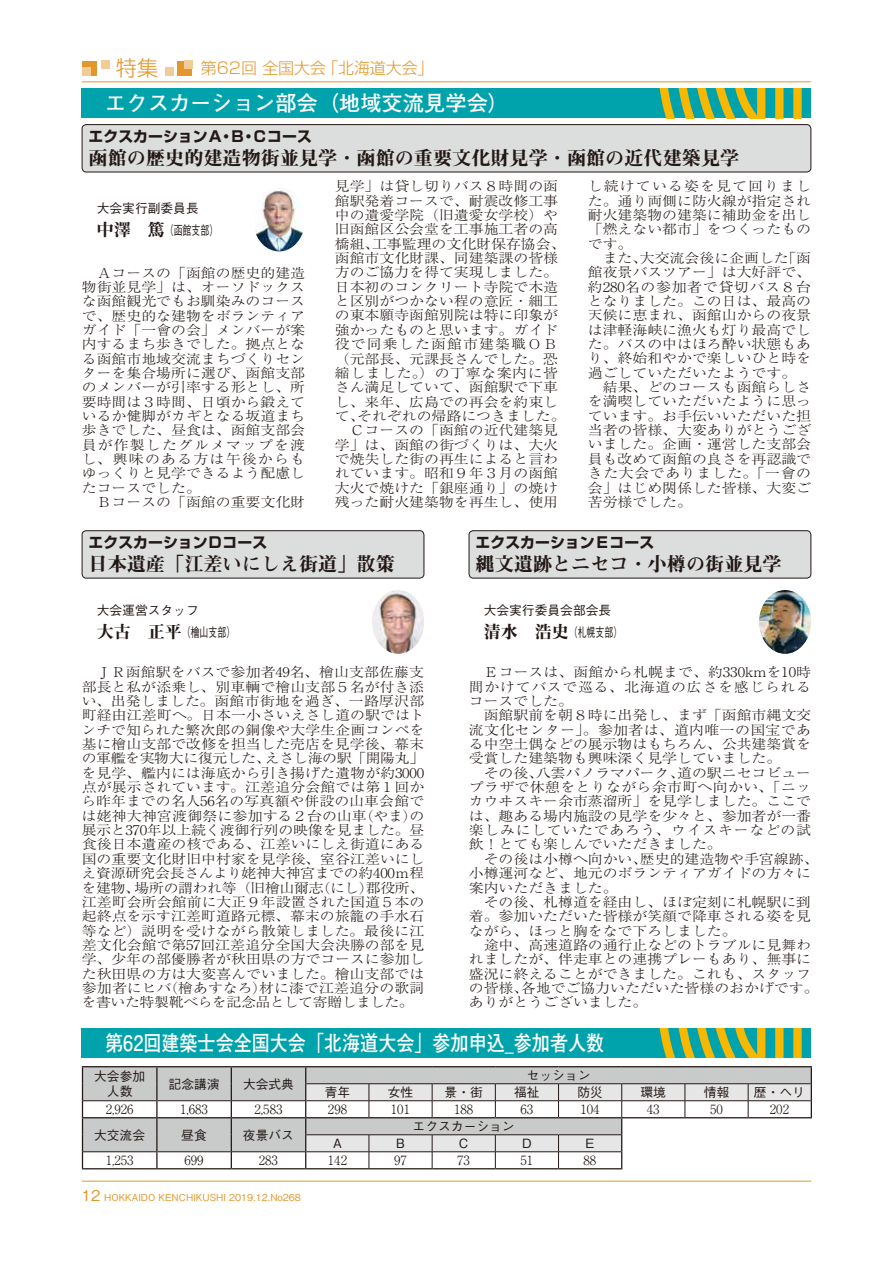
<style>
.page{position:relative;width:893px;height:1263px;background:#fff}
.page>*{position:absolute;margin:0;border:0;box-sizing:border-box;transform-origin:0 0}
.t1{font:700 21.3px "Futo Go B101 Pro";color:#fff;scale:.85 1}
.t2{font:700 21.3px "Futo Go B101 Pro";color:#fff}
.t3{font:19.2px "Midashi Min Pro MA31";color:#221815}
.t4{font:300 15.9px "Shin Go Pro";color:#e2972d}
.t5{font:700 14.85px "Shin Go Pro";color:#221815}
.t6{font:300 13.35px/14.4px "Ryumin Pro";color:#221815;scale:1.11 1}
.t7{font:500 12.75px/22.4px "Gothic BBB Pro";color:#221815}
.t8{font:300 12.75px "Ryumin Pro";color:#221815}
.t9{font:500 9.6px "Gothic BBB Pro";color:#e2972d}
.s1{font-size:21.3px}
.s2{font-family:"Midashi Min Pro MA31";font-weight:400;font-size:16.95px}
.s3{font-size:14.85px}
</style>
<div class="page">
<hr style="left:82px;top:1181px;width:729px;height:1px;background:#e2972d">
<hr style="left:82px;top:82px;width:729px;height:1px;background:#e2972d">
<div style="left:82px;top:88px;width:729px;height:30px;background:#00a2ac"></div>
<div style="left:82px;top:125px;width:729px;height:47px;background:#dcdddd;border-radius:4px"></div>
<div style="left:82px;top:124px;width:729px;height:48px;border:1px solid #221815;border-radius:4px"></div>
<img style="left:255px;top:188px;width:48px;height:63px">
<div style="left:82px;top:531px;width:342px;height:47px;background:#dcdddd;border-radius:4px"></div>
<div style="left:82px;top:530px;width:342px;height:48px;border:1px solid #221815;border-radius:4px"></div>
<img style="left:372px;top:590px;width:52px;height:64px">
<img style="left:659px;top:88px;width:143px;height:30px">
<hr style="left:82px;top:1066px;width:75px;height:1px;background:#221815">
<hr style="left:157px;top:1066px;width:74px;height:1px;background:#221815">
<hr style="left:231px;top:1066px;width:75px;height:1px;background:#221815">
<hr style="left:306px;top:1066px;width:63px;height:1px;background:#221815">
<hr style="left:369px;top:1066px;width:63px;height:1px;background:#221815">
<hr style="left:432px;top:1066px;width:63px;height:1px;background:#221815">
<hr style="left:495px;top:1066px;width:63px;height:1px;background:#221815">
<hr style="left:558px;top:1066px;width:64px;height:1px;background:#221815">
<hr style="left:622px;top:1066px;width:63px;height:1px;background:#221815">
<hr style="left:685px;top:1066px;width:63px;height:1px;background:#221815">
<hr style="left:748px;top:1066px;width:64px;height:1px;background:#221815">
<hr style="left:82px;top:1168px;width:75px;height:1px;background:#221815">
<hr style="left:157px;top:1168px;width:74px;height:1px;background:#221815">
<hr style="left:231px;top:1168px;width:75px;height:1px;background:#221815">
<hr style="left:306px;top:1168px;width:63px;height:1px;background:#221815">
<hr style="left:369px;top:1168px;width:63px;height:1px;background:#221815">
<hr style="left:432px;top:1168px;width:63px;height:1px;background:#221815">
<hr style="left:495px;top:1168px;width:63px;height:1px;background:#221815">
<hr style="left:558px;top:1168px;width:64px;height:1px;background:#221815">
<svg style="left:82px;top:1067px;width:730px;height:101px"></svg>
<div style="left:469px;top:531px;width:342px;height:47px;background:#dcdddd;border-radius:4px"></div>
<div style="left:469px;top:530px;width:342px;height:48px;border:1px solid #221815;border-radius:4px"></div>
<img style="left:759px;top:590px;width:52px;height:64px">
<div style="left:82px;top:1028px;width:729px;height:30px;background:#00a2ac"></div>
<img style="left:659px;top:1028px;width:143px;height:30px">
<div style="left:82px;top:61px;width:15px;height:14px;background:#e2972d"></div>
<div style="left:82px;top:67px;width:8px;height:8px;background:#f1cc97"></div>
<div style="left:101px;top:61px;width:8px;height:8px;background:#f1cc97"></div>
<div style="left:178px;top:61px;width:14px;height:14px;background:#e2972d"></div>
<div style="left:184px;top:61px;width:8px;height:8px;background:#f1cc97"></div>
<div style="left:165px;top:67px;width:8px;height:8px;background:#f1cc97"></div>
<p class="t4" style="left:116px;top:55px;width:319px"><span class="s1">特集　　</span>第62回 全国大会「北海道大会」</p>
<h1 class="t2" style="left:105px;top:86px;width:405px">エクスカーション部会（地域交流見学会）</h1>
<p class="t5" style="left:89px;top:125px;width:225px">エクスカーションＡ・Ｂ・Ｃコース</p>
<h2 class="t3" style="left:89px;top:143px;width:652px">函館の歴史的建造物街並見学・函館の重要文化財見学・函館の近代建築見学</h2>
<p class="t7" style="left:97px;top:195px;width:123px">大会実行副委員長<span class="s2">中澤　篤</span>（函館支部）</p>
<p class="t6" style="left:82px;top:264px;width:203px">　Ａコースの「函館の歴史的建造物街並見学」は、オーソドックスな函館観光でもお馴染みのコースで、歴史的な建物をボランティアガイド「一會の会」メンバーが案内するまち歩きでした。拠点となる函館市地域交流まちづくりセンターを集合場所に選び、函館支部のメンバーが引率する形とし、所要時間は３時間、日頃から鍛えているか健脚がカギとなる坂道まち歩きでした、昼食は、函館支部会員が作製したグルメマップを渡し、興味のある方は午後からもゆっくりと見学できるよう配慮したコースでした。<br>　Ｂコースの「函館の重要文化財</p>
<p class="t6" style="left:335px;top:178px;width:209px">見学」は貸し切りバス８時間の函館駅発着コースで、耐震改修工事中の遺愛学院（旧遺愛女学校）や旧函館区公会堂を工事施工者の高橋組、工事監理の文化財保存協会、函館市文化財課、同建築課の皆様方のご協力を得て実現しました。日本初のコンクリート寺院で木造と区別がつかない程の意匠・細工の東本願寺函館別院は特に印象が強かったものと思います。ガイド役で同乗した函館市建築職ＯＢ（元部長、元課長さんでした。恐縮しました。）の丁寧な案内に皆さん満足していて、函館駅で下車し、来年、広島での再会を約束して、それぞれの帰路につきました。　Ｃコースの「函館の近代建築見学」は、函館の街づくりは、大火で焼失した街の再生によると言われています。昭和９年３月の函館大火で焼けた「銀座通り」の焼け残った耐火建築物を再生し、使用</p>
<p class="t6" style="left:588px;top:178px;width:203px">し続けている姿を見て回りました。通り両側に防火線が指定され耐火建築物の建築に補助金を出し「燃えない都市」をつくったものです。<br>　また、大交流会後に企画した「函館夜景バスツアー」は大好評で、約280名の参加者で貸切バス８台となりました。この日は、最高の天候に恵まれ、函館山からの夜景は津軽海峡に漁火も灯り最高でした。バスの中はほろ酔い状態もあり、終始和やかで楽しいひと時を過ごしていただいたようです。　結果、どのコースも函館らしさを満喫していただいたように思っています。お手伝いいただいた担当者の皆様、大変ありがとうございました。企画・運営した支部会員も改めて函館の良さを再認識できた大会でありました。「一會の会」はじめ関係した皆様、大変ご苦労様でした。</p>
<p class="t5" style="left:89px;top:531px;width:180px">エクスカーションＤコース</p>
<h2 class="t3" style="left:89px;top:549px;width:308px">日本遺産「江差いにしえ街道」散策</h2>
<p class="t5" style="left:476px;top:531px;width:180px">エクスカーションＥコース</p>
<h2 class="t3" style="left:476px;top:549px;width:308px">縄文遺跡とニセコ・小樽の街並見学</h2>
<p class="t7" style="left:97px;top:597px;width:140px">大会運営スタッフ<br><span class="s2">大古　正平</span>（檜山支部）</p>
<p class="t7" style="left:484px;top:597px;width:140px">大会実行委員会部会長<span class="s2">清水　浩史</span>（札幌支部）</p>
<p class="t6" style="left:82px;top:664px;width:310px;text-align:justify">　ＪＲ函館駅をバスで参加者49名、檜山支部佐藤支部長と私が添乗し、別車輌で檜山支部５名が付き添い、出発しました。函館市街地を過ぎ、一路厚沢部町経由江差町へ。日本一小さいえさし道の駅ではトンチで知られた繁次郎の銅像や大学生企画コンペを基に檜山支部で改修を担当した売店を見学後、幕末の軍艦を実物大に復元した、えさし海の駅「開陽丸」を見学、艦内には海底から引き揚げた遺物が約3000点が展示されています。江差追分会館では第１回から昨年までの名人56名の写真額や併設の山車会館では姥神大神宮渡御祭に参加する２台の山車(やま)の展示と370年以上続く渡御行列の映像を見ました。昼食後日本遺産の核である、江差いにしえ街道にある国の重要文化財旧中村家を見学後、室谷江差いにしえ資源研究会長さんより姥神大神宮までの約400ｍ程を建物、場所の謂われ等（旧檜山爾志(にし)郡役所、江差町会所会館前に大正９年設置された国道５本の起終点を示す江差町道路元標、幕末の旅籠の手水石等など）説明を受けながら散策しました。最後に江差文化会館で第57回江差追分全国大会決勝の部を見学、少年の部優勝者が秋田県の方でコースに参加した秋田県の方は大変喜んでいました。檜山支部では参加者にヒバ(檜あすなろ)材に漆で江差追分の歌詞を書いた特製靴べらを記念品として寄贈しました。</p>
<p class="t6" style="left:469px;top:664px;width:317px">　Ｅコースは、函館から札幌まで、約330kmを10時間かけてバスで巡る、北海道の広さを感じられるコースでした。<br>　函館駅前を朝８時に出発し、まず「函館市縄文交流文化センター」。参加者は、道内唯一の国宝である中空土偶などの展示物はもちろん、公共建築賞を受賞した建築物も興味深く見学していました。<br>　その後、八雲パノラマパーク、道の駅ニセコビュープラザで休憩をとりながら余市町へ向かい、「ニッカウヰスキー余市蒸溜所」を見学しました。ここでは、趣ある場内施設の見学を少々と、参加者が一番楽しみにしていたであろう、ウイスキーなどの試飲！とても楽しんでいただきました。<br>　その後は小樽へ向かい、歴史的建造物や手宮線跡、小樽運河など、地元のボランティアガイドの方々に案内いただきました。<br>　その後、札樽道を経由し、ほぼ定刻に札幌駅に到着。参加いただいた皆様が笑顔で降車される姿を見ながら、ほっと胸をなで下ろしました。<br>　途中、高速道路の通行止などのトラブルに見舞われましたが、伴走車との連携プレーもあり、無事に盛況に終えることができました。これも、スタッフの皆様、各地でご協力いただいた皆様のおかげです。ありがとうございました。</p>
<h1 class="t1" style="left:105px;top:1026px;width:589px">第62回建築士会全国大会「北海道大会」参加申込_参加者人数</h1>
<p class="t7" style="left:94px;top:1067px;width:53px;line-height:14.9px;text-align:center">大会参加人数</p>
<p class="t7" style="left:169px;top:1071px;width:53px">記念講演</p>
<p class="t7" style="left:243px;top:1071px;width:53px">大会式典</p>
<p class="t7" style="left:527px;top:1062px;width:65px">セッション</p>
<p class="t7" style="left:325px;top:1079px;width:27px">青年</p>
<p class="t7" style="left:388px;top:1079px;width:27px">女性</p>
<p class="t7" style="left:445px;top:1079px;width:40px">景・街</p>
<p class="t7" style="left:514px;top:1079px;width:27px">福祉</p>
<p class="t7" style="left:577px;top:1079px;width:27px">防災</p>
<p class="t7" style="left:641px;top:1079px;width:27px">環境</p>
<p class="t7" style="left:704px;top:1079px;width:27px">情報</p>
<p class="t7" style="left:754px;top:1079px;width:53px">歴・ヘリ</p>
<p class="t8" style="left:106px;top:1099px;width:29px">2,926</p>
<p class="t8" style="left:180px;top:1099px;width:29px">1,683</p>
<p class="t8" style="left:255px;top:1099px;width:29px">2,583</p>
<p class="t8" style="left:328px;top:1099px;width:21px">298</p>
<p class="t8" style="left:391px;top:1099px;width:21px">101</p>
<p class="t8" style="left:454px;top:1099px;width:21px">188</p>
<p class="t8" style="left:520px;top:1099px;width:14px">63</p>
<p class="t8" style="left:580px;top:1099px;width:21px">104</p>
<p class="t8" style="left:647px;top:1099px;width:14px">43</p>
<p class="t8" style="left:710px;top:1099px;width:14px">50</p>
<p class="t8" style="left:770px;top:1099px;width:21px">202</p>
<p class="t7" style="left:94px;top:1122px;width:53px">大交流会</p>
<p class="t7" style="left:181px;top:1122px;width:27px">昼食</p>
<p class="t7" style="left:243px;top:1122px;width:53px">夜景バス</p>
<p class="t7" style="left:413px;top:1113px;width:104px">エクスカーション</p>
<p class="t7" style="left:333px;top:1130px;width:10px">A</p>
<p class="t7" style="left:396px;top:1130px;width:10px">B</p>
<p class="t7" style="left:459px;top:1130px;width:11px">C</p>
<p class="t7" style="left:522px;top:1130px;width:11px">D</p>
<p class="t7" style="left:585px;top:1130px;width:10px">E</p>
<p class="t8" style="left:106px;top:1150px;width:29px">1,253</p>
<p class="t8" style="left:184px;top:1150px;width:21px">699</p>
<p class="t8" style="left:259px;top:1150px;width:21px">283</p>
<p class="t8" style="left:328px;top:1150px;width:21px">142</p>
<p class="t8" style="left:394px;top:1150px;width:14px">97</p>
<p class="t8" style="left:457px;top:1150px;width:14px">73</p>
<p class="t8" style="left:520px;top:1150px;width:14px">51</p>
<p class="t8" style="left:583px;top:1150px;width:14px">88</p>
<p class="t9" style="left:82px;top:1190px;width:221px"><span class="s3">12</span> HOKKAIDO KENCHIKUSHI 2019.12.No268</p>
</div>
